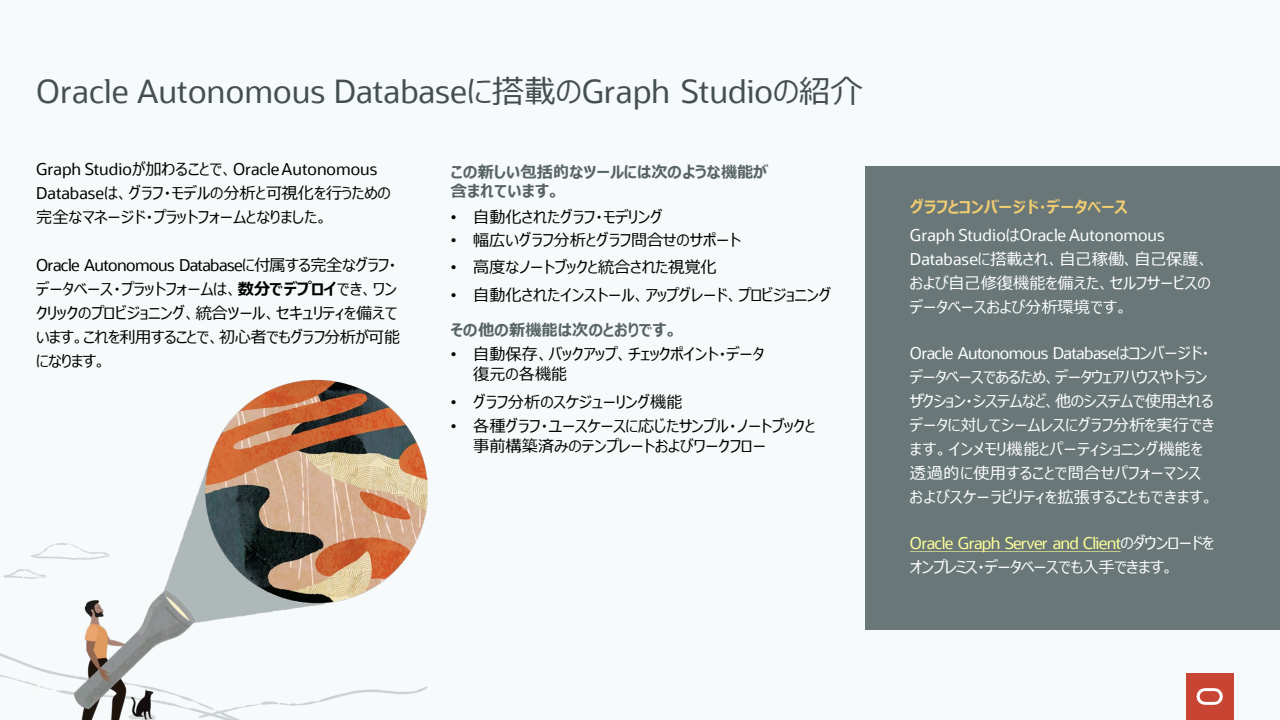
<style>
.page{position:relative;width:1280px;height:720px;background:#f6fafa}
.page>*{position:absolute;margin:0;border:0;box-sizing:border-box;transform-origin:0 0}
.t1{font:31.8px "Oracle Sans";color:#464f4f}
.t2{font:16.2px/24px "Meiryo UI";color:#000}
.t3{font:16.2px/24px "Meiryo UI";color:#fff}
.t4{font:16.2px/24.1px "Meiryo UI";letter-spacing:-.04em;color:#fff}
.t5{font:700 16.2px/18.6px "Meiryo UI";color:#586363}
.t6{font:700 16.2px "Meiryo UI";letter-spacing:-.005em;color:#f0cc71}
.s1{font-family:"Meiryo UI"}
.s2{font-family:"Oracle Sans"}
.s3{font-weight:700}
.s4{font-family:"Arial"}
.s5{font-family:"Oracle Sans";color:#ff9}
</style>
<div class="page">
<img style="left:0;top:379px;width:428px;height:341px">
<div style="left:865px;top:166px;width:415px;height:464px;background:#697778"></div>
<svg style="left:910px;top:551px;width:210px;height:1px"></svg>
<div style="left:1186px;top:673px;width:47px;height:47px;background:#c84534"></div>
<svg style="left:1196px;top:688px;width:27px;height:17px"></svg>
<h2 class="t1" style="left:36px;top:73px;width:828px">Oracle Autonomous Database<span class="s1">に搭載の</span>Graph Studio<span class="s1">の紹介</span></h2>
<p class="t2" style="left:36px;top:158px;width:356px"><span class="s2">Graph Studio</span>が加わることで、<span class="s2">Oracle Autonomous<br>Database</span>は、グラフ・モデルの分析と可視化を行うための完全なマネージド・プラットフォームとなりました。</p>
<p class="t2" style="left:36px;top:254px;width:366px"><span class="s2">Oracle Autonomous Database</span>に付属する完全なグラフ・データベース・プラットフォームは、<span class="s3">数分でデプロイ</span>でき、ワンクリックのプロビジョニング、統合ツール、セキュリティを備えています。これを利用することで、初心者でもグラフ分析が可能になります。</p>
<p class="t5" style="left:451px;top:164px;width:319px">この新しい包括的なツールには次のような機能が含まれています。</p>
<p class="t2" style="left:451px;top:206px;width:213px"><span class="s4">•</span> 自動化されたグラフ・モデリング</p>
<p class="t2" style="left:451px;top:229px;width:291px"><span class="s4">•</span> 幅広いグラフ分析とグラフ問合せのサポート</p>
<p class="t2" style="left:451px;top:256px;width:267px"><span class="s4">•</span> 高度なノートブックと統合された視覚化</p>
<p class="t2" style="left:451px;top:284px;width:382px"><span class="s4">•</span> 自動化されたインストール、アップグレード、プロビジョニング</p>
<p class="t5" style="left:451px;top:321px;width:228px">その他の新機能は次のとおりです。</p>
<p class="t2" style="left:473px;top:345px;width:292px;line-height:19.8px;text-indent:-22px"><span class="s4">•</span> 自動保存、バックアップ、チェックポイント・データ復元の各機能</p>
<p class="t2" style="left:451px;top:391px;width:233px"><span class="s4">•</span> グラフ分析のスケジューリング機能</p>
<p class="t2" style="left:473px;top:417px;width:343px;line-height:19.8px;text-indent:-22px"><span class="s4">•</span> 各種グラフ・ユースケースに応じたサンプル・ノートブックと事前構築済みのテンプレートおよびワークフロー</p>
<p class="t6" style="left:910px;top:196px;width:219px">グラフとコンバージド・データベース</p>
<p class="t3" style="left:910px;top:224px;width:302px"><span class="s2">Graph Studio</span>は<span class="s2">Oracle Autonomous<br>Database</span>に搭載され、自己稼働、自己保護、および自己修復機能を備えた、セルフサービスのデータベースおよび分析環境です。</p>
<p class="t3" style="left:910px;top:342px;width:306px"><span class="s2">Oracle Autonomous Database</span>はコンバージド・データベースであるため、データウェアハウスやトランザクション・システムなど、他のシステムで使用されるデータに対してシームレスにグラフ分析を実行できます。インメモリ機能とパーティショニング機能を透過的に使用することで問合せパフォーマンスおよびスケーラビリティを拡張することもできます。</p>
<p class="t4" style="left:910px;top:532px;width:306px"><span class="s5">Oracle Graph Server and Client</span>のダウンロードをオンプレミス・データベースでも入手できます。</p>
</div>
